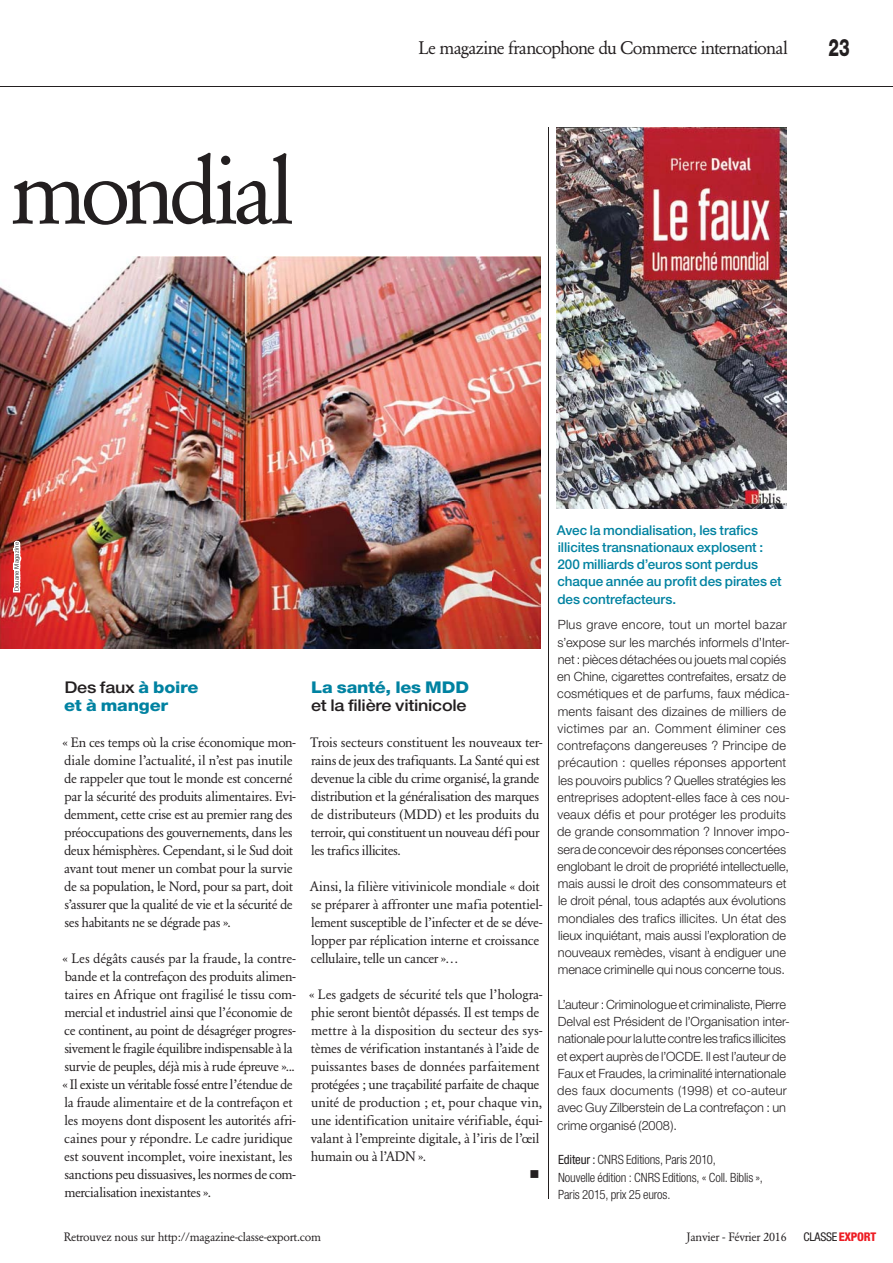
<style>
.page{position:relative;width:893px;height:1263px;background:#fff}
.page>*{position:absolute;margin:0;border:0;box-sizing:border-box;transform-origin:0 0}
.t1{font:93px "Garamond BE";letter-spacing:-.07em;color:#231f20}
.t2{font:800 24px "Helvetica Neue";color:#231f20;scale:.7 1}
.t3{font:18px "Garamond BE";letter-spacing:-.045em;color:#231f20}
.t4{font:800 16.2px/18px "Helvetica Neue";letter-spacing:-.01em;color:#0082a1;scale:1.11 1}
.t5{font:500 16.2px "Helvetica Neue";letter-spacing:-.015em;color:#231f20;scale:1.11 1}
.t6{font:13.5px/18px "Garamond BE";letter-spacing:-.02em;color:#231f20}
.t7{font:500 13.5px/17.2px "Helvetica Neue";letter-spacing:-.005em;color:#0082a1}
.t8{font:13.5px "Wingdings";color:#231f20}
.t9{font:300 12.75px/17.2px "Helvetica Neue";color:#231f20}
.t10{font:300 condensed 12.75px/17.2px "Helvetica Neue";letter-spacing:-.01em;color:#231f20}
.t11{font:12px "Garamond BE";letter-spacing:-.02em;color:#231f20}
.t12{font:condensed 12px "Helvetica Neue";letter-spacing:-.02em;color:#231f20}
.t13{font:300 condensed 6px "Helvetica Neue";letter-spacing:.02em;color:#231f20;scale:1.25 1}
.s1{font-weight:500;color:#231f20}
.s2{font-weight:400}
.s3{font-weight:800;color:#ed1d24}
</style>
<div class="page">
<hr style="left:0;top:86px;width:893px;height:1px;background:#231f20">
<img style="left:557px;top:128px;width:230px;height:381px">
<img style="left:0;top:257px;width:540px;height:391px">
<svg style="left:11px;top:528px;width:12px;height:66px"></svg>
<hr style="left:548px;top:128px;width:1px;height:1071px;background:#231f20">
<h1 class="t1" style="left:10px;top:137px;width:286px">mondial</h1>
<h3 class="t3" style="left:418px;top:37px;width:371px">Le magazine francophone du Commerce international</h3>
<h2 class="t2" style="left:829px;top:33px;width:32px">23</h2>
<p class="t13" style="left:13px;top:591px;width:41px;rotate:-90deg">Douane Magazine</p>
<p class="t4" style="left:64px;top:678px;width:123px"><span class="s1">Des faux</span> à boire et à manger</p>
<p class="t6" style="left:63px;top:734px;width:235px">« En ces temps où la crise économique mon&shy;diale domine l’actualité, il n’est pas inutile de rappeler que tout le monde est concerné par la sécurité des produits alimentaires. Evi&shy;demment, cette crise est au premier rang des préoccupations des gouvernements, dans les deux hémisphères. Cependant, si le Sud doit avant tout mener un combat pour la survie de sa population, le Nord, pour sa part, doit s’assurer que la qualité de vie et la sécurité de ses habitants ne se dégrade pas ».</p>
<p class="t6" style="left:63px;top:950px;width:235px">« Les dégâts causés par la fraude, la contre&shy;bande et la contrefaçon des produits alimen&shy;taires en Afrique ont fragilisé le tissu com&shy;mercial et industriel ainsi que l’économie de ce continent, au point de désagréger progres&shy;sivement le fragile équilibre indispensable à la survie de peuples, déjà mis à rude épreuve »... « Il existe un véritable fossé entre l’étendue de la fraude alimentaire et de la contrefaçon et les moyens dont disposent les autorités afri&shy;caines pour y répondre. Le cadre juridique est souvent incomplet, voire inexistant, les sanctions peu dissuasives, les normes de com&shy;mercialisation inexistantes ».</p>
<p class="t4" style="left:311px;top:678px;width:144px">La santé, les MDD</p>
<p class="t5" style="left:311px;top:696px;width:141px">et la filière vitinicole</p>
<p class="t6" style="left:310px;top:734px;width:234px">Trois secteurs constituent les nouveaux ter&shy;rains de jeux des trafiquants. La Santé qui est devenue la cible du crime organisé, la grande distribution et la généralisation des marques de distributeurs (MDD) et les produits du terroir, qui constituent un nouveau défi pour les trafics illicites.</p>
<p class="t6" style="left:310px;top:878px;width:234px">Ainsi, la filière vitivinicole mondiale « doit se préparer à affronter une mafia potentiel&shy;lement susceptible de l’infecter et de se déve&shy;lopper par réplication interne et croissance cellulaire, telle un cancer »…</p>
<p class="t6" style="left:309px;top:986px;width:235px">« Les gadgets de sécurité tels que l’hologra&shy;phie seront bientôt dépassés. Il est temps de mettre à la disposition du secteur des sys&shy;tèmes de vérification instantanés à l’aide de puissantes bases de données parfaitement protégées ; une traçabilité parfaite de chaque unité de production ; et, pour chaque vin, une identification unitaire vérifiable, équi&shy;valant à l’empreinte digitale, à l’iris de l’œil humain ou à l’ADN ».</p>
<p class="t8" style="left:529px;top:1167px;width:12px">■</p>
<p class="t7" style="left:557px;top:521px;width:226px">Avec la mondialisation, les trafics illicites transnationaux explosent :<br>200 milliards d’euros sont perdus chaque année au profit des pirates et des contrefacteurs.</p>
<p class="t9" style="left:557px;top:616px;width:234px">Plus grave encore, tout un mortel bazar s’expose sur les marchés informels d’Inter&shy;net : pièces détachées ou jouets mal copiés en Chine, cigarettes contrefaites, ersatz de cosmétiques et de parfums, faux médica&shy;ments faisant des dizaines de milliers de victimes par an. Comment éliminer ces contrefaçons dangereuses ? Principe de précaution : quelles réponses apportent les pouvoirs publics ? Quelles stratégies les entreprises adoptent-elles face à ces nou&shy;veaux défis et pour protéger les produits de grande consommation ? Innover impo&shy;sera de concevoir des réponses concertées englobant le droit de propriété intellectuelle, mais aussi le droit des consommateurs et le droit pénal, tous adaptés aux évolutions mondiales des trafics illicites. Un état des lieux inquiétant, mais aussi l’exploration de nouveaux remèdes, visant à endiguer une menace criminelle qui nous concerne tous.</p>
<p class="t9" style="left:557px;top:995px;width:234px">L’auteur : Criminologue et criminaliste, Pierre Delval est Président de l’Organisation inter&shy;nationale pour la lutte contre les trafics illicites et expert auprès de l’OCDE. Il est l’auteur de Faux et Fraudes, la criminalité internationale des faux documents (1998) et co-auteur avec Guy Zilberstein de La contrefaçon : un crime organisé (2008).</p>
<p class="t10" style="left:558px;top:1151px;width:206px"><span class="s2">Editeur :</span> CNRS Editions, Paris 2010,<br>Nouvelle édition : CNRS Editions, « Coll. Biblis »,<br>Paris 2015, prix 25 euros.</p>
<p class="t11" style="left:64px;top:1230px;width:259px">Retrouvez nous sur http://magazine-classe-export.com</p>
<p class="t11" style="left:687px;top:1230px;width:101px">Janvier - Février 2016</p>
<p class="t12" style="left:803px;top:1230px;width:74px">CLASSE<span class="s3">EXPORT</span></p>
</div>
